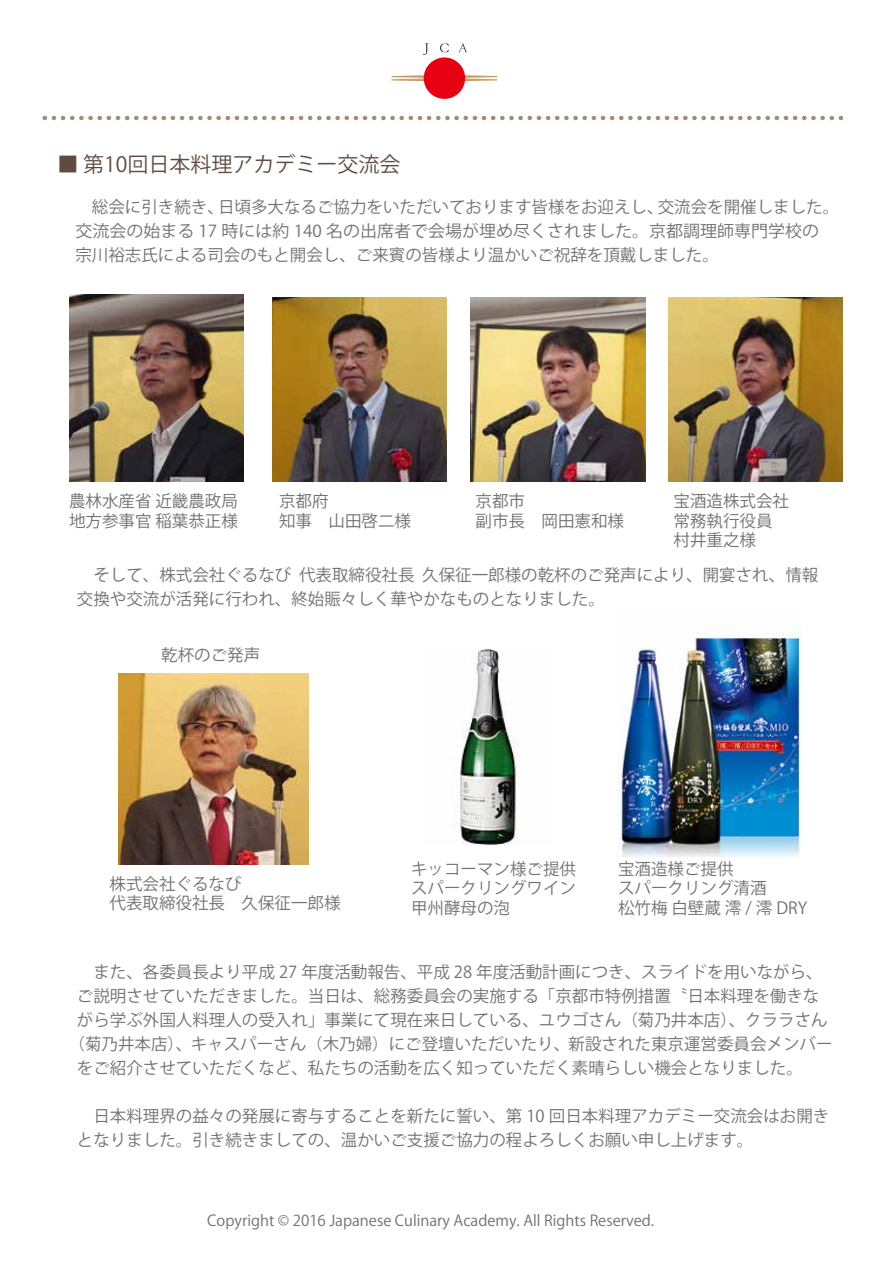
<style>
.page{position:relative;width:893px;height:1263px;background:#fff}
.page>*{position:absolute;margin:0;border:0;box-sizing:border-box;transform-origin:0 0}
.t1{font:21px "G Shin Go Pro Medium 90 ms RKSJ H";color:#604c3f}
.t2{font:16.5px/19.5px "Koz Go Pro";color:#727171}
.t3{font:15px "Koz Go Pro";color:#727171}
</style>
<div class="page">
<img style="left:617px;top:629px;width:185px;height:228px">
<svg style="left:45px;top:116px;width:799px;height:4px"></svg>
<svg style="left:391px;top:75px;width:106px;height:6px"></svg>
<div style="left:424px;top:57px;width:41px;height:42px;background:#e60012;border-radius:50%"></div>
<svg style="left:423px;top:43px;width:5px;height:12px"></svg>
<svg style="left:440px;top:43px;width:9px;height:10px"></svg>
<svg style="left:458px;top:44px;width:9px;height:8px"></svg>
<img style="left:272px;top:297px;width:174px;height:185px">
<img style="left:70px;top:294px;width:174px;height:188px">
<img style="left:668px;top:297px;width:174px;height:185px">
<img style="left:472px;top:297px;width:174px;height:185px">
<img style="left:457px;top:649px;width:61px;height:196px">
<img style="left:119px;top:674px;width:190px;height:190px">
<p class="t1" style="left:57px;top:153px;width:345px">■ 第10回日本料理アカデミー交流会</p>
<p class="t2" style="left:75px;top:195px;width:765px;line-height:24px">　総会に引き続き、日頃多大なるご協力をいただいております皆様をお迎えし、交流会を開催しました。交流会の始まる 17 時には約 140 名の出席者で会場が埋め尽くされました。京都調理師専門学校の宗川裕志氏による司会のもと開会し、ご来賓の皆様より温かいご祝辞を頂戴しました。</p>
<p class="t2" style="left:69px;top:492px;width:170px">農林水産省 近畿農政局地方参事官 稲葉恭正様</p>
<p class="t2" style="left:475px;top:492px;width:150px">京都市<br>副市長　岡田憲和様</p>
<p class="t2" style="left:674px;top:492px;width:117px">宝酒造株式会社常務執行役員村井重之様</p>
<p class="t2" style="left:279px;top:492px;width:133px">京都府<br>知事　山田啓二様</p>
<p class="t2" style="left:77px;top:563px;width:743px;line-height:24px">　そして、株式会社ぐるなび 代表取締役社長 久保征一郎様の乾杯のご発声により、開宴され、情報交換や交流が活発に行われ、終始賑々しく華やかなものとなりました。</p>
<p class="t2" style="left:161px;top:646px;width:100px">乾杯のご発声</p>
<p class="t2" style="left:110px;top:874px;width:232px">株式会社ぐるなび<br>代表取締役社長　久保征一郎様</p>
<p class="t2" style="left:411px;top:859px;width:166px;text-align:justify">キッコーマン様ご提供スパークリングワイン甲州酵母の泡</p>
<p class="t2" style="left:618px;top:859px;width:191px">宝酒造様ご提供<br>スパークリング清酒<br>松竹梅 白壁蔵 澪 / 澪 DRY</p>
<p class="t2" style="left:77px;top:962px;width:747px">　また、各委員長より平成 27 年度活動報告、平成 28 年度活動計画につき、スライドを用いながら、</p>
<p class="t2" style="left:77px;top:986px;width:744px">ご説明させていただきました。当日は、総務委員会の実施する「京都市特例措置〝日本料理を働きな</p>
<p class="t2" style="left:77px;top:1010px;width:752px">がら学ぶ外国人料理人の受入れ」事業にて現在来日している、ユウゴさん（菊乃井本店）、クララさん</p>
<p class="t2" style="left:69px;top:1034px;width:765px">（菊乃井本店）、キャスパーさん（木乃婦）にご登壇いただいたり、新設された東京運営委員会メンバー</p>
<p class="t2" style="left:77px;top:1058px;width:728px">をご紹介させていただくなど、私たちの活動を広く知っていただく素晴らしい機会となりました。</p>
<p class="t2" style="left:77px;top:1104px;width:754px;line-height:24px">　日本料理界の益々の発展に寄与することを新たに誓い、第 10 回日本料理アカデミー交流会はお開きとなりました。引き続きましての、温かいご支援ご協力の程よろしくお願い申し上げます。</p>
<p class="t3" style="left:207px;top:1211px;width:448px">Copyright © 2016 Japanese Culinary Academy. All Rights Reserved.</p>
</div>
